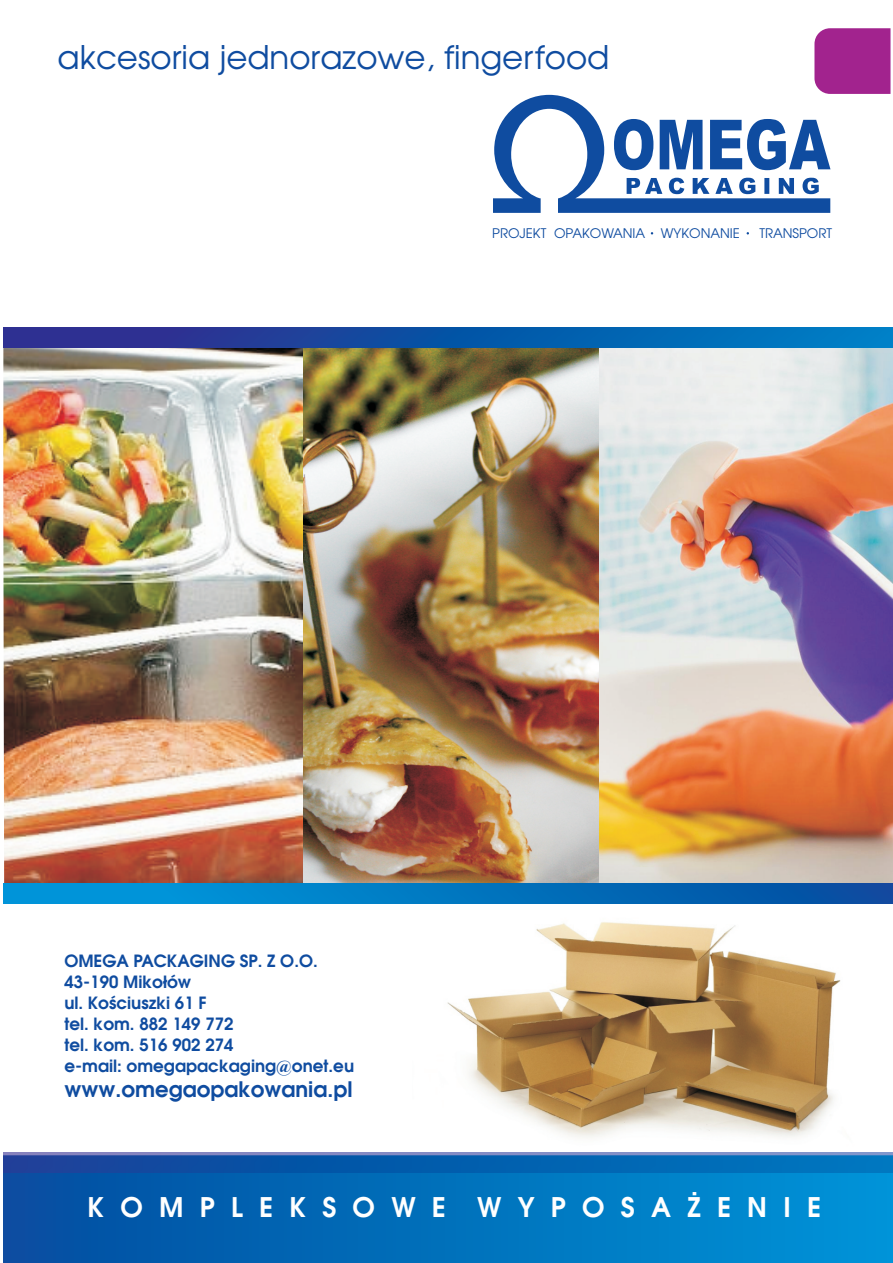
<style>
.page{position:relative;width:893px;height:1263px;background:#fff}
.page>*{position:absolute;margin:0;border:0;box-sizing:border-box;transform-origin:0 0}
.t1{font:32.4px "Avalon";color:#0f4ca0}
.t2{font:700 26.85px "Avalon";letter-spacing:.605em;color:#fff}
.t3{font:700 21.3px "Avalon";color:#0f4ca0}
.t4{font:700 16.8px/20.9px "Avalon";color:#0f4ca0}
.t5{font:13.2px "Avalon";color:#0f4ca0}
.s1{font-family:"Times New Roman"}
</style>
<div class="page">
<div style="left:3px;top:1155px;width:890px;height:108px;background:linear-gradient(to right,#044da0,#0094d8)"></div>
<img style="left:3px;top:1152px;width:890px;height:20px">
<img style="left:3px;top:347px;width:301px;height:536px">
<img style="left:304px;top:347px;width:589px;height:536px">
<svg style="left:3px;top:327px;width:890px;height:20px;background:#1152a6"></svg>
<div style="left:3px;top:883px;width:890px;height:20px;background:linear-gradient(to right,#009fe1,#054c9f)"></div>
<img style="left:447px;top:922px;width:394px;height:216px">
<svg style="left:493px;top:28px;width:397px;height:185px"></svg>
<h1 class="t1" style="left:58px;top:43px;width:553px">akcesoria jednorazowe, fingerfood</h1>
<p class="t5" style="left:492px;top:228px;width:249px">PROJEKT OPAKOWANIA WYKONANIE</p>
<p class="t5" style="left:759px;top:228px;width:74px">TRANSPORT</p>
<p class="t4" style="left:64px;top:952px;width:291px">OMEGA PACKAGING SP. Z O.O.<br>43-190 Miko³ów<br>ul. Koœciuszki 61 F<br>tel. kom. 882 149 772<br>tel. kom. 516 902 274<br>e-mail: omegapackaging<span class="s1">@</span>onet.eu</p>
<p class="t3" style="left:64px;top:1080px;width:290px">www.omegaopakowania.pl</p>
<h2 class="t2" style="left:87px;top:1196px;width:735px">KOMPLEKSOWE WYPOSA¯ENIE</h2>
</div>
